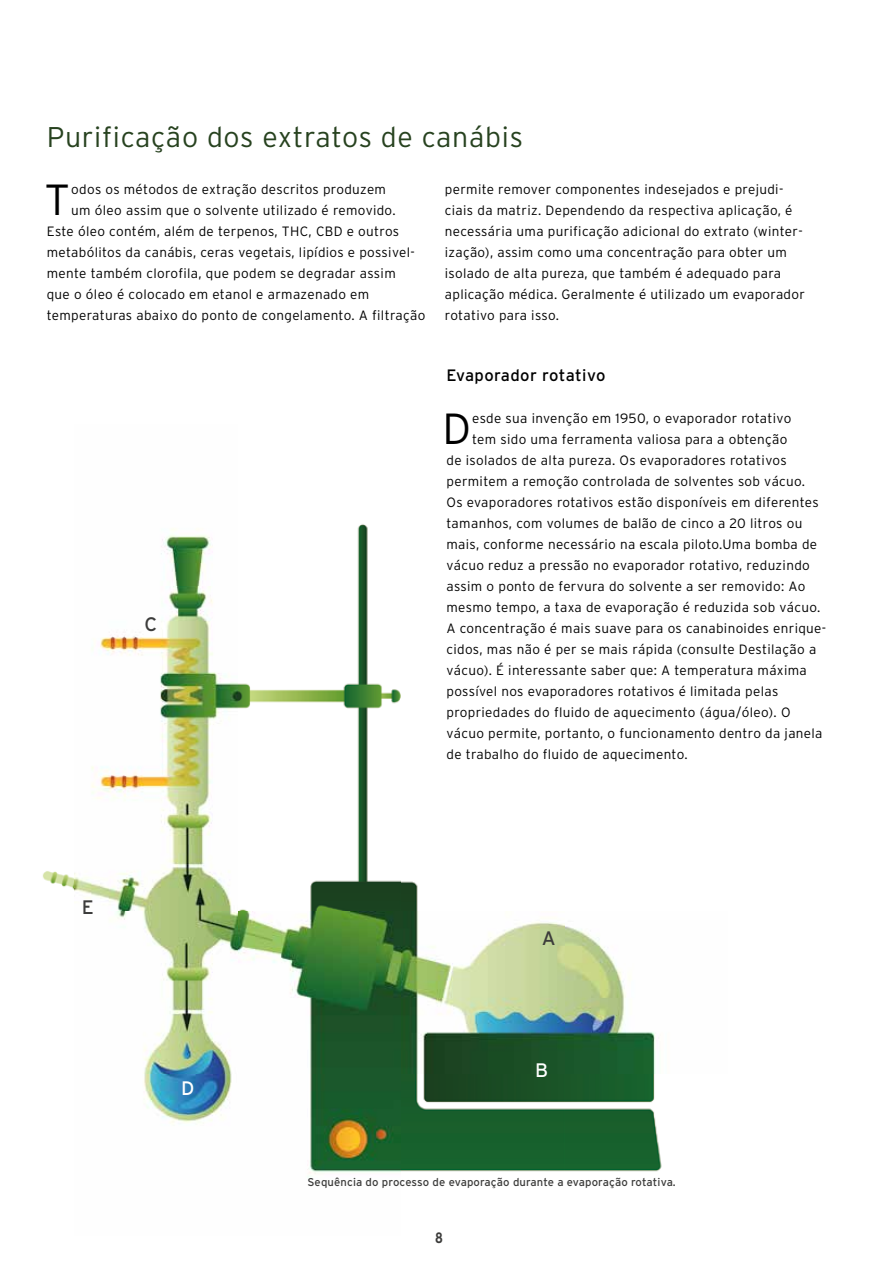
<style>
.page{position:relative;width:893px;height:1263px;background:#fff}
.page>*{position:absolute;margin:0;border:0;box-sizing:border-box;transform-origin:0 0}
.t1{font:300 43.5px "Interstate";color:#000}
.t2{font:300 28.5px "Interstate";letter-spacing:.025em;color:#27421f}
.t3{font:19.5px "Interstate";color:#3c3c3b}
.t4{font:19.5px "Interstate";color:#fff}
.t5{font:16.5px "Interstate";letter-spacing:.025em;color:#000}
.t6{font:700 15px "Interstate Condensed";color:#3c3c3b}
.t7{font:300 13.5px/21px "Interstate";letter-spacing:.025em;color:#000}
.t8{font:11.25px "Interstate";letter-spacing:.01em;color:#3c3c3b}
</style>
<div class="page">
<img style="left:42px;top:524px;width:620px;height:654px">
<h2 class="t2" style="left:47px;top:121px;width:478px">Purificação dos extratos de canábis</h2>
<h1 class="t1" style="left:45px;top:175px;width:27px">T</h1>
<p class="t7" style="left:71px;top:178px;width:316px">odos os métodos de extração descritos produzem</p>
<p class="t7" style="left:71px;top:199px;width:326px">um óleo assim que o solvente utilizado é removido.</p>
<p class="t7" style="left:47px;top:220px;width:354px">Este óleo contém, além de terpenos, THC, CBD e outros</p>
<p class="t7" style="left:47px;top:241px;width:370px">metabólitos da canábis, ceras vegetais, lipídios e possivel-</p>
<p class="t7" style="left:47px;top:262px;width:350px">mente também clorofila, que podem se degradar assim</p>
<p class="t7" style="left:47px;top:283px;width:324px">que o óleo é colocado em etanol e armazenado em</p>
<p class="t7" style="left:47px;top:304px;width:380px">temperaturas abaixo do ponto de congelamento. A filtração</p>
<h3 class="t3" style="left:145px;top:614px;width:14px">C</h3>
<p class="t7" style="left:445px;top:178px;width:362px">permite remover componentes indesejados e prejudi&shy;ciais da matriz. Dependendo da respectiva aplicação, é necessária uma purificação adicional do extrato (winter&shy;ização), assim como uma concentração para obter um isolado de alta pureza, que também é adequado para aplicação médica. Geralmente é utilizado um evaporador rotativo para isso.</p>
<p class="t5" style="left:446px;top:366px;width:161px">Evaporador rotativo</p>
<h1 class="t1" style="left:442px;top:404px;width:30px">D</h1>
<p class="t7" style="left:472px;top:407px;width:321px">esde sua invenção em 1950, o evaporador rotativo</p>
<p class="t7" style="left:472px;top:428px;width:317px">tem sido uma ferramenta valiosa para a obtenção</p>
<p class="t7" style="left:446px;top:449px;width:342px">de isolados de alta pureza. Os evaporadores rotativos</p>
<p class="t7" style="left:446px;top:470px;width:360px">permitem a remoção controlada de solventes sob vácuo.</p>
<p class="t7" style="left:446px;top:491px;width:374px">Os evaporadores rotativos estão disponíveis em diferentes</p>
<p class="t7" style="left:446px;top:512px;width:357px">tamanhos, com volumes de balão de cinco a 20 litros ou</p>
<p class="t7" style="left:446px;top:533px;width:372px">mais, conforme necessário na escala piloto.Uma bomba de</p>
<p class="t7" style="left:446px;top:554px;width:365px">vácuo reduz a pressão no evaporador rotativo, reduzindo</p>
<p class="t7" style="left:446px;top:575px;width:360px">assim o ponto de fervura do solvente a ser removido: Ao</p>
<p class="t7" style="left:446px;top:596px;width:375px">mesmo tempo, a taxa de evaporação é reduzida sob vácuo.</p>
<p class="t7" style="left:446px;top:617px;width:381px">A concentração é mais suave para os canabinoides enrique-</p>
<p class="t7" style="left:446px;top:638px;width:371px">cidos, mas não é per se mais rápida (consulte Destilação a</p>
<p class="t7" style="left:446px;top:659px;width:362px">vácuo). É interessante saber que: A temperatura máxima</p>
<p class="t7" style="left:446px;top:680px;width:333px">possível nos evaporadores rotativos é limitada pelas</p>
<p class="t7" style="left:446px;top:701px;width:346px">propriedades do fluido de aquecimento (água/óleo). O</p>
<p class="t7" style="left:446px;top:722px;width:378px">vácuo permite, portanto, o funcionamento dentro da janela</p>
<p class="t7" style="left:446px;top:743px;width:243px">de trabalho do fluido de aquecimento.</p>
<h3 class="t3" style="left:82px;top:896px;width:13px">E</h3>
<h3 class="t4" style="left:181px;top:1077px;width:15px">D</h3>
<h3 class="t3" style="left:542px;top:927px;width:15px">A</h3>
<h3 class="t4" style="left:535px;top:1059px;width:15px">B</h3>
<p class="t8" style="left:308px;top:1175px;width:370px">Sequência do processo de evaporação durante a evaporação rotativa.</p>
<p class="t6" style="left:435px;top:1229px;width:9px">8</p>
</div>
